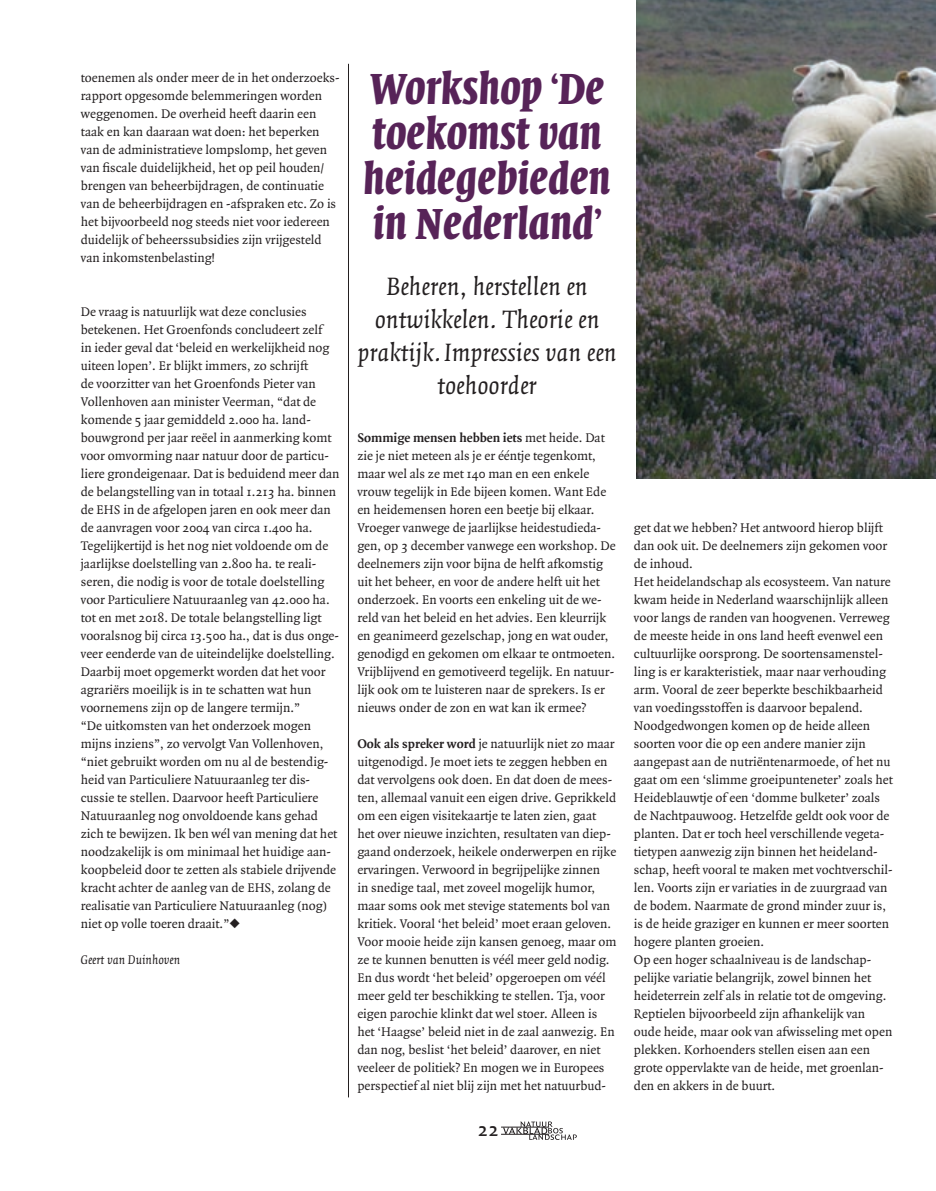
<style>
.page{position:relative;width:936px;height:1191px;background:#fff}
.page>*{position:absolute;margin:0;border:0;box-sizing:border-box;transform-origin:0 0}
.t1{font:italic 700 45px/45px "Quadraat Dis";color:#572358}
.t2{font:italic 27px/33px "Quadraat";color:#231f20;text-align:center}
.t3{font:21px "Quadraat Sans";color:#231f20}
.t4{font:13.5px/18px "Quadraat";color:#231f20}
.t5{font:italic 13.5px "Quadraat";color:#231f20}
.s1{font-weight:700}
</style>
<div class="page">
<svg style="left:503px;top:1121px;width:73px;height:18px"></svg>
<hr style="left:501px;top:1126px;width:48px;height:1px;background:#231f20">
<hr style="left:501px;top:1134px;width:48px;height:1px;background:#231f20">
<hr style="left:348px;top:64px;width:1px;height:1033px;background:#231f20">
<img style="left:636px;top:0;width:299px;height:478px">
<p class="t4" style="left:81px;top:69px;width:260px">toenemen als onder meer de in het onderzoeks&shy;rapport opgesomde belemmeringen worden weggenomen. De overheid heeft daarin een taak en kan daaraan wat doen: het beperken van de administratieve lompslomp, het geven van fiscale duidelijkheid, het op peil houden/ brengen van beheerbijdragen, de continuatie van de beheerbijdragen en -afspraken etc. Zo is het bijvoorbeeld nog steeds niet voor iedereen duidelijk of beheerssubsidies zijn vrijgesteld van inkomstenbelasting!</p>
<p class="t4" style="left:81px;top:303px;width:260px">De vraag is natuurlijk wat deze conclusies betekenen. Het Groenfonds concludeert zelf<br>in ieder geval dat ‘beleid en werkelijkheid nog uiteen lopen’. Er blijkt immers, zo schrijft<br>de voorzitter van het Groenfonds Pieter van Vollenhoven aan minister Veerman, “dat de komende 5 jaar gemiddeld 2.000 ha. land&shy;bouwgrond per jaar reëel in aanmerking komt voor omvorming naar natuur door de particu&shy;liere grondeigenaar. Dat is beduidend meer dan de belangstelling van in totaal 1.213 ha. binnen de EHS in de afgelopen jaren en ook meer dan de aanvragen voor 2004 van circa 1.400 ha.<br>Tegelijkertijd is het nog niet voldoende om de jaarlijkse doelstelling van 2.800 ha. te reali&shy;seren, die nodig is voor de totale doelstelling voor Particuliere Natuuraanleg van 42.000 ha. tot en met 2018. De totale belangstelling ligt vooralsnog bij circa 13.500 ha., dat is dus onge&shy;veer eenderde van de uiteindelijke doelstelling.<br>Daarbij moet opgemerkt worden dat het voor agrariërs moeilijk is in te schatten wat hun voornemens zijn op de langere termijn.”<br>“De uitkomsten van het onderzoek mogen mijns inziens”, zo vervolgt Van Vollenhoven, “niet gebruikt worden om nu al de bestendig&shy;heid van Particuliere Natuuraanleg ter dis&shy;cussie te stellen. Daarvoor heeft Particuliere Natuuraanleg nog onvoldoende kans gehad zich te bewijzen. Ik ben wél van mening dat het noodzakelijk is om minimaal het huidige aan&shy;koopbeleid door te zetten als stabiele drijvende kracht achter de aanleg van de EHS, zolang de realisatie van Particuliere Natuuraanleg (nog) niet op volle toeren draait.”◆</p>
<p class="t5" style="left:81px;top:952px;width:101px">Geert van Duinhoven</p>
<h1 class="t1" style="left:363px;top:68px;width:249px">Workshop ‘De toekomst van heidegebieden in Nederland’</h1>
<h2 class="t2" style="left:357px;top:270px;width:261px">Beheren, herstellen en ontwikkelen. Theorie en praktijk.Impressies van een toehoorder</h2>
<p class="t4" style="left:357px;top:429px;width:260px"><span class="s1">Sommige mensen hebben iets</span> met heide. Dat zie je niet meteen als je er ééntje tegenkomt, maar wel als ze met 140 man en een enkele vrouw tegelijk in Ede bijeen komen. Want Ede en heidemensen horen een beetje bij elkaar.<br>Vroeger vanwege de jaarlijkse heidestudieda&shy;gen, op 3 december vanwege een workshop. De deelnemers zijn voor bijna de helft afkomstig uit het beheer, en voor de andere helft uit het onderzoek. En voorts een enkeling uit de we&shy;reld van het beleid en het advies. Een kleurrijk en geanimeerd gezelschap, jong en wat ouder, genodigd en gekomen om elkaar te ontmoeten.<br>Vrijblijvend en gemotiveerd tegelijk. En natuur&shy;lijk ook om te luisteren naar de sprekers. Is er nieuws onder de zon en wat kan ik ermee?</p>
<p class="t4" style="left:357px;top:735px;width:261px"><span class="s1">Ook als spreker word</span> je natuurlijk niet zo maar uitgenodigd. Je moet iets te zeggen hebben en dat vervolgens ook doen. En dat doen de mees&shy;ten, allemaal vanuit een eigen drive. Geprikkeld om een eigen visitekaartje te laten zien, gaat het over nieuwe inzichten, resultaten van diep&shy;gaand onderzoek, heikele onderwerpen en rijke ervaringen. Verwoord in begrijpelijke zinnen<br>in snedige taal, met zoveel mogelijk humor, maar soms ook met stevige statements bol van kritiek. Vooral ‘het beleid’ moet eraan geloven.<br>Voor mooie heide zijn kansen genoeg, maar om ze te kunnen benutten is véél meer geld nodig.<br>En dus wordt ‘het beleid’ opgeroepen om véél meer geld ter beschikking te stellen. Tja, voor eigen parochie klinkt dat wel stoer. Alleen is het ‘Haagse’ beleid niet in de zaal aanwezig. En dan nog, beslist ‘het beleid’ daarover, en niet veeleer de politiek? En mogen we in Europees perspectief al niet blij zijn met het natuurbud-</p>
<h3 class="t3" style="left:478px;top:1117px;width:22px">22</h3>
<p class="t4" style="left:634px;top:519px;width:260px">get dat we hebben? Het antwoord hierop blijft dan ook uit. De deelnemers zijn gekomen voor de inhoud.<br>Het heidelandschap als ecosysteem. Van nature kwam heide in Nederland waarschijnlijk alleen voor langs de randen van hoogvenen. Verreweg de meeste heide in ons land heeft evenwel een cultuurlijke oorsprong. De soortensamenstel&shy;ling is er karakteristiek, maar naar verhouding arm. Vooral de zeer beperkte beschikbaarheid van voedingsstoffen is daarvoor bepalend.<br>Noodgedwongen komen op de heide alleen soorten voor die op een andere manier zijn aangepast aan de nutriëntenarmoede, of het nu gaat om een ‘slimme groeipunteneter’ zoals het Heideblauwtje of een ‘domme bulketer’ zoals de Nachtpauwoog. Hetzelfde geldt ook voor de planten. Dat er toch heel verschillende vegeta&shy;tietypen aanwezig zijn binnen het heideland&shy;schap, heeft vooral te maken met vochtverschil&shy;len. Voorts zijn er variaties in de zuurgraad van de bodem. Naarmate de grond minder zuur is, is de heide graziger en kunnen er meer soorten hogere planten groeien.<br>Op een hoger schaalniveau is de landschap&shy;pelijke variatie belangrijk, zowel binnen het heideterrein zelf als in relatie tot de omgeving.<br>Reptielen bijvoorbeeld zijn afhankelijk van oude heide, maar ook van afwisseling met open plekken. Korhoenders stellen eisen aan een grote oppervlakte van de heide, met groenlan&shy;den en akkers in de buurt.</p>
</div>
